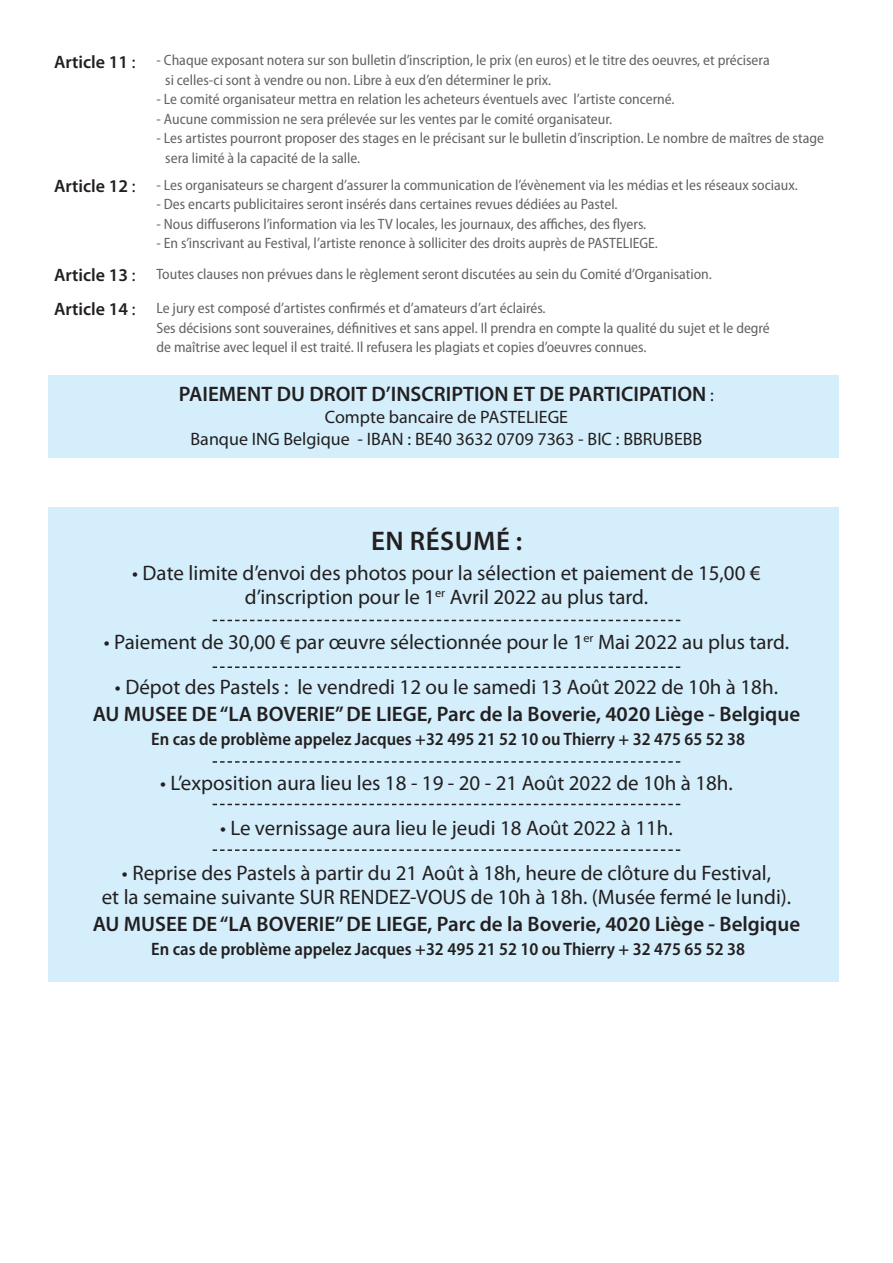
<style>
.page{position:relative;width:893px;height:1263px;background:#fff}
.page>*{position:absolute;margin:0;border:0;box-sizing:border-box;transform-origin:0 0}
.t1{font:600 27px "Myriad Pro";letter-spacing:.02em;color:#231f20}
.t2{font:21px/24px "Myriad Pro";color:#231f20;text-align:center}
.t3{font:600 21px "Myriad Pro";color:#231f20}
.t4{font:600 semi-condensed 18px "Myriad Pro";color:#231f20}
.t5{font:18px/21.6px "Myriad Pro";color:#231f20;text-align:center}
.t6{font:600 18px "Myriad Pro";color:#231f20}
.t7{font:semi-condensed 15px/19.5px "Myriad Pro";color:#636366}
.s1{font-weight:400}
.s2{font-weight:400;font-size:18px}
</style>
<div class="page">
<div style="left:49px;top:507px;width:790px;height:474px;background:#d4effb"></div>
<div style="left:49px;top:375px;width:790px;height:83px;background:#d4effb"></div>
<svg style="left:213px;top:620px;width:467px;height:1px"></svg>
<svg style="left:213px;top:666px;width:467px;height:2px"></svg>
<svg style="left:213px;top:849px;width:467px;height:2px"></svg>
<svg style="left:213px;top:761px;width:467px;height:2px"></svg>
<svg style="left:213px;top:804px;width:467px;height:1px"></svg>
<p class="t6" style="left:54px;top:50px;width:83px">Article 11 <span class="s1">:</span></p>
<p class="t6" style="left:54px;top:175px;width:83px">Article 12 <span class="s1">:</span></p>
<p class="t7" style="left:165px;top:51px;width:606px;text-indent:-9px">- Chaque exposant notera sur son bulletin d’inscription, le prix (en euros) et le titre des oeuvres, et précisera si celles-ci sont à vendre ou non. Libre à eux d’en déterminer le prix.</p>
<p class="t7" style="left:156px;top:90px;width:520px">- Le comité organisateur mettra en relation les acheteurs éventuels avec l’artiste concerné.</p>
<p class="t7" style="left:156px;top:109px;width:457px">- Aucune commission ne sera prélevée sur les ventes par le comité organisateur.</p>
<p class="t7" style="left:165px;top:129px;width:660px;text-indent:-9px">- Les artistes pourront proposer des stages en le précisant sur le bulletin d’inscription. Le nombre de maîtres de stage sera limité à la capacité de la salle.</p>
<p class="t7" style="left:156px;top:175px;width:643px">- Les organisateurs se chargent d’assurer la communication de l’évènement via les médias et les réseaux sociaux.</p>
<p class="t7" style="left:156px;top:195px;width:463px">- Des encarts publicitaires seront insérés dans certaines revues dédiées au Pastel.</p>
<p class="t7" style="left:156px;top:214px;width:491px">- Nous diffuserons l’information via les TV locales, les journaux, des affiches, des flyers.</p>
<p class="t7" style="left:156px;top:234px;width:503px">- En s’inscrivant au Festival, l’artiste renonce à solliciter des droits auprès de PASTELIEGE.</p>
<p class="t6" style="left:54px;top:264px;width:83px">Article 13 <span class="s1">:</span></p>
<p class="t7" style="left:156px;top:265px;width:557px">Toutes clauses non prévues dans le règlement seront discutées au sein du Comité d’Organisation.</p>
<p class="t7" style="left:156px;top:299px;width:615px">Le jury est composé d’artistes confirmés et d’amateurs d’art éclairés.<br>Ses décisions sont souveraines, définitives et sans appel. Il prendra en compte la qualité du sujet et le degré de maîtrise avec lequel il est traité. Il refusera les plagiats et copies d’oeuvres connues.</p>
<p class="t6" style="left:54px;top:298px;width:83px">Article 14 <span class="s1">:</span></p>
<h2 class="t3" style="left:179px;top:381px;width:536px">PAIEMENT DU DROIT D’INSCRIPTION ET DE PARTICIPATION <span class="s2">:</span></h2>
<p class="t5" style="left:191px;top:406px;width:513px">Compte bancaire de PASTELIEGE<br>Banque ING Belgique - IBAN : BE40 3632 0709 7363 - BIC : BBRUBEBB</p>
<h1 class="t1" style="left:371px;top:524px;width:153px">EN RÉSUMÉ :</h1>
<h2 class="t2" style="left:132px;top:561px;width:630px">• Date limite d’envoi des photos pour la sélection et paiement de 15,00 € d’inscription pour le 1<sup>er</sup> Avril 2022 au plus tard.</h2>
<h2 class="t2" style="left:104px;top:630px;width:687px">• Paiement de 30,00 € par œuvre sélectionnée pour le 1<sup>er</sup> Mai 2022 au plus tard.</h2>
<h2 class="t2" style="left:115px;top:675px;width:664px">• Dépot des Pastels : le vendredi 12 ou le samedi 13 Août 2022 de 10h à 18h.</h2>
<h2 class="t3" style="left:93px;top:701px;width:709px">AU MUSEE DE ‘‘LA BOVERIE’’ DE LIEGE, Parc de la Boverie, 4020 Liège - Belgique</h2>
<p class="t4" style="left:151px;top:729px;width:595px">En cas de problème appelez Jacques +32 495 21 52 10 ou Thierry + 32 475 65 52 38</p>
<h2 class="t2" style="left:160px;top:771px;width:574px">• L’exposition aura lieu les 18 - 19 - 20 - 21 Août 2022 de 10h à 18h.</h2>
<h2 class="t2" style="left:220px;top:816px;width:454px">• Le vernissage aura lieu le jeudi 18 Août 2022 à 11h.</h2>
<h2 class="t2" style="left:102px;top:861px;width:691px">• Reprise des Pastels à partir du 21 Août à 18h, heure de clôture du Festival,<br>et la semaine suivante SUR RENDEZ-VOUS de 10h à 18h. (Musée fermé le lundi).</h2>
<h2 class="t3" style="left:93px;top:911px;width:709px">AU MUSEE DE ‘‘LA BOVERIE’’ DE LIEGE, Parc de la Boverie, 4020 Liège - Belgique</h2>
<p class="t4" style="left:151px;top:939px;width:595px">En cas de problème appelez Jacques +32 495 21 52 10 ou Thierry + 32 475 65 52 38</p>
</div>
